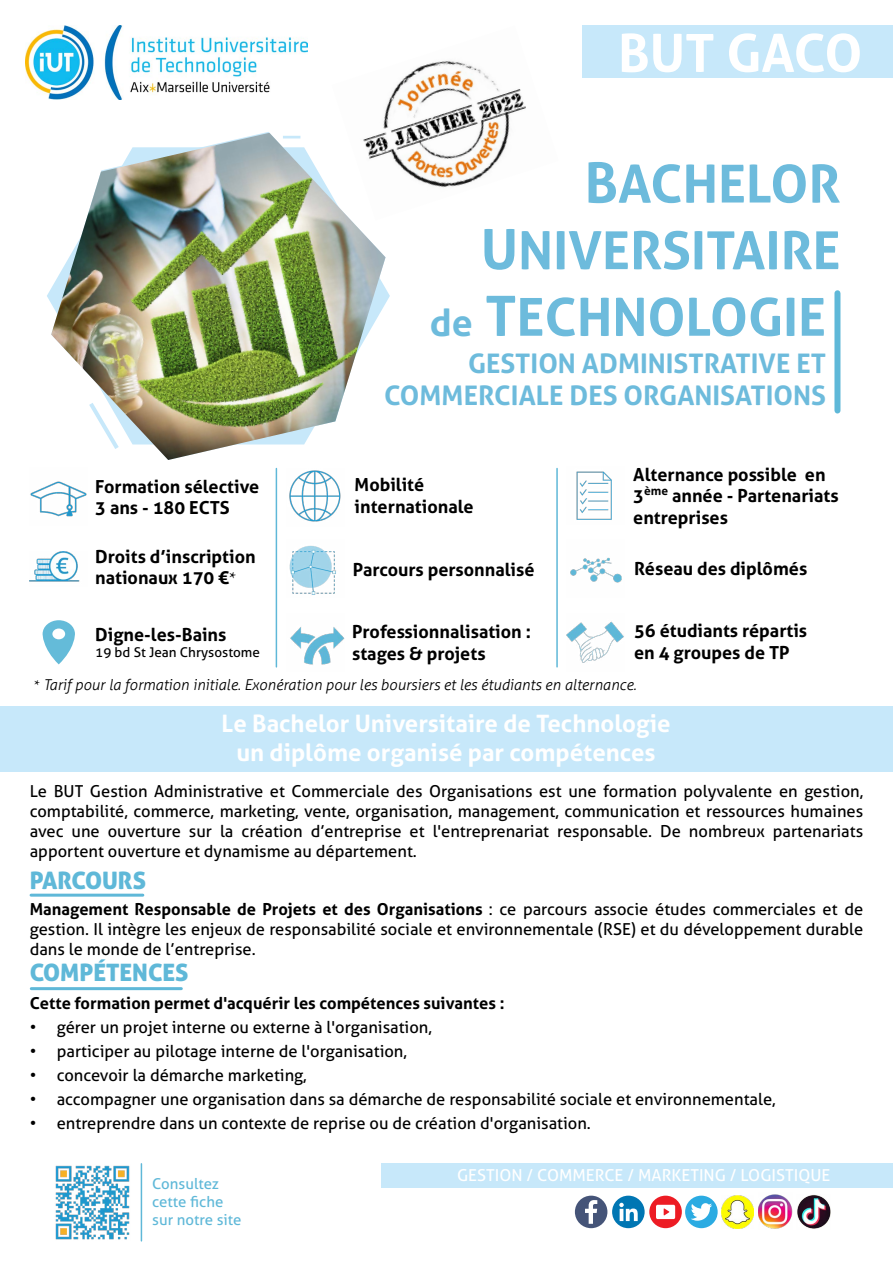
<style>
.page{position:relative;width:893px;height:1263px;background:#fff}
.page>*{position:absolute;margin:0;border:0;box-sizing:border-box;transform-origin:0 0}
.t1{font:700 52.5px/66.6px "Aller";color:#6dbbdc;text-align:right}
.t2{font:700 52.5px "Aller";color:#fff}
.t3{font:700 27px/32.4px "Aller";color:#6dbbdc;text-align:right}
.t4{font:700 24px/28.8px "Aller";color:#fff;text-align:center}
.t5{font:24px "Aller Display";color:#5fb8d8}
.t6{font:700 18px/21.6px "Aller";color:#000}
.t7{font:16.5px/19.8px "Aller";color:#000;text-align:justify}
.t8{font:700 16.5px "Aller";color:#000}
.t9{font:16.5px "Aller";color:#fff}
.t10{font:italic 300 15px "Aller";color:#000}
.t11{font:15px/18px "Aller";color:#5fb8d8}
.t12{font:13.5px "Aller";color:#000}
.s1{font-family:"Minion Pro";font-weight:400}
.s2{font-size:55.5px}
.s3{font-size:37.5px}
.s4{font-family:"Minion Pro";font-weight:400;font-style:normal}
.s5{font-weight:700}
</style>
<div class="page">
<img style="left:26px;top:26px;width:281px;height:73px">
<div style="left:834px;top:293px;width:6px;height:118px;background:#5fb8d8"></div>
<img style="left:51px;top:133px;width:334px;height:327px">
<svg style="left:85px;top:398px;width:38px;height:56px"></svg>
<svg style="left:283px;top:136px;width:17px;height:2px"></svg>
<hr style="left:31px;top:894px;width:112px;height:3px;background:#5fb8d8">
<img style="left:30px;top:481px;width:57px;height:36px">
<img style="left:30px;top:552px;width:50px;height:30px">
<img style="left:289px;top:545px;width:47px;height:50px">
<img style="left:576px;top:471px;width:36px;height:49px">
<img style="left:290px;top:627px;width:55px;height:38px">
<img style="left:289px;top:470px;width:52px;height:52px">
<img style="left:570px;top:557px;width:52px;height:26px">
<img style="left:566px;top:621px;width:58px;height:42px">
<hr style="left:276px;top:468px;width:1px;height:199px;background:#5fb8d8">
<hr style="left:556px;top:468px;width:2px;height:199px;background:#5fb8d8">
<div style="left:0;top:706px;width:893px;height:65px;background:#c7e8fa"></div>
<div style="left:583px;top:26px;width:310px;height:52px;background:#c7e8fa"></div>
<div style="left:685px;top:1196px;width:33px;height:32px;background:#2babe2;border-radius:50%"></div>
<div style="left:381px;top:1163px;width:512px;height:24px;background:#c7e8fa"></div>
<img style="left:55px;top:1165px;width:75px;height:75px">
<hr style="left:141px;top:1164px;width:1px;height:77px;background:#5fb8d8">
<div style="left:575px;top:1196px;width:32px;height:32px;background:#455478;border-radius:50%"></div>
<svg style="left:585px;top:1200px;width:12px;height:24px"></svg>
<div style="left:612px;top:1196px;width:33px;height:32px;background:#0076b3;border-radius:50%"></div>
<svg style="left:619px;top:1203px;width:19px;height:18px"></svg>
<svg style="left:649px;top:1196px;width:33px;height:32px"></svg>
<svg style="left:691px;top:1203px;width:21px;height:18px"></svg>
<img style="left:721px;top:1195px;width:33px;height:33px">
<img style="left:758px;top:1194px;width:34px;height:35px">
<img style="left:797px;top:1195px;width:33px;height:34px">
<svg style="left:42px;top:620px;width:33px;height:44px"></svg>
<hr style="left:31px;top:987px;width:150px;height:3px;background:#5fb8d8">
<img style="left:332px;top:60px;width:194px;height:160px">
<h1 class="t2" style="left:618px;top:21px;width:246px">BUT GACO</h1>
<p class="t6" style="left:95px;top:475px;width:165px">Formation sélective<br>3 ans - 180 ECTS</p>
<p class="t6" style="left:95px;top:545px;width:162px">Droits d’inscription nationaux 170 €<span class="s1">*</span></p>
<p class="t6" style="left:95px;top:623px;width:133px">Digne-les-Bains</p>
<p class="t12" style="left:95px;top:644px;width:166px">19 bd St Jean Chrysostome</p>
<h1 class="t1" style="left:430px;top:150px;width:412px"><span class="s2">B</span>ACHELOR<br><span class="s2">U</span>NIVERSITAIRE <span class="s3">de</span> <span class="s2">T</span>ECHNOLOGIE</h1>
<h2 class="t3" style="left:384px;top:347px;width:443px">GESTION ADMINISTRATIVE ET<br>COMMERCIALE DES ORGANISATIONS</h2>
<p class="t6" style="left:355px;top:474px;width:121px">Mobilité internationale</p>
<p class="t6" style="left:353px;top:558px;width:183px">Parcours personnalisé</p>
<p class="t6" style="left:352px;top:621px;width:180px">Professionnalisation : stages &amp; projets</p>
<p class="t6" style="left:633px;top:464px;width:207px">Alternance possible en<br>3<sup>ème</sup> année - Partenariats entreprises</p>
<p class="t6" style="left:634px;top:557px;width:175px">Réseau des diplômés</p>
<p class="t6" style="left:634px;top:620px;width:175px">56 étudiants répartis en 4 groupes de TP</p>
<p class="t10" style="left:34px;top:675px;width:604px"><span class="s4">*</span> Tarif pour la formation initiale. Exonération pour les boursiers et les étudiants en alternance.</p>
<h3 class="t4" style="left:222px;top:709px;width:450px">Le Bachelor Universitaire de Technologie un diplôme organisé par compétences</h3>
<p class="t7" style="left:30px;top:781px;width:835px">Le BUT Gestion Administrative et Commerciale des Organisations est une formation polyvalente en gestion, comptabilité, commerce, marketing, vente, organisation, management, communication et ressources humaines avec une ouverture sur la création d’entreprise et l'entreprenariat responsable. De nombreux partenariats apportent ouverture et dynamisme au département.</p>
<h3 class="t5" style="left:30px;top:865px;width:118px">PARCOURS</h3>
<p class="t7" style="left:30px;top:899px;width:835px"><span class="s5">Management Responsable de Projets et des Organisations</span> : ce parcours associe études commerciales et de gestion. Il intègre les enjeux de responsabilité sociale et environnementale (RSE) et du développement durable dans le monde de l’entreprise.</p>
<h3 class="t5" style="left:30px;top:957px;width:161px">COMPÉTENCES</h3>
<p class="t8" style="left:30px;top:993px;width:476px">Cette formation permet d'acquérir les compétences suivantes :</p>
<p class="t7" style="left:30px;top:1017px;width:404px">• gérer un projet interne ou externe à l'organisation,</p>
<p class="t7" style="left:30px;top:1041px;width:379px">• participer au pilotage interne de l'organisation,</p>
<p class="t7" style="left:30px;top:1065px;width:278px">• concevoir la démarche marketing,</p>
<p class="t7" style="left:30px;top:1089px;width:747px">• accompagner une organisation dans sa démarche de responsabilité sociale et environnementale,</p>
<p class="t7" style="left:30px;top:1113px;width:563px">• entreprendre dans un contexte de reprise ou de création d'organisation.</p>
<p class="t11" style="left:152px;top:1174px;width:91px">Consultez cette fiche sur notre site</p>
<p class="t9" style="left:457px;top:1165px;width:375px">GESTION / COMMERCE / MARKETING / LOGISTIQUE</p>
</div>
